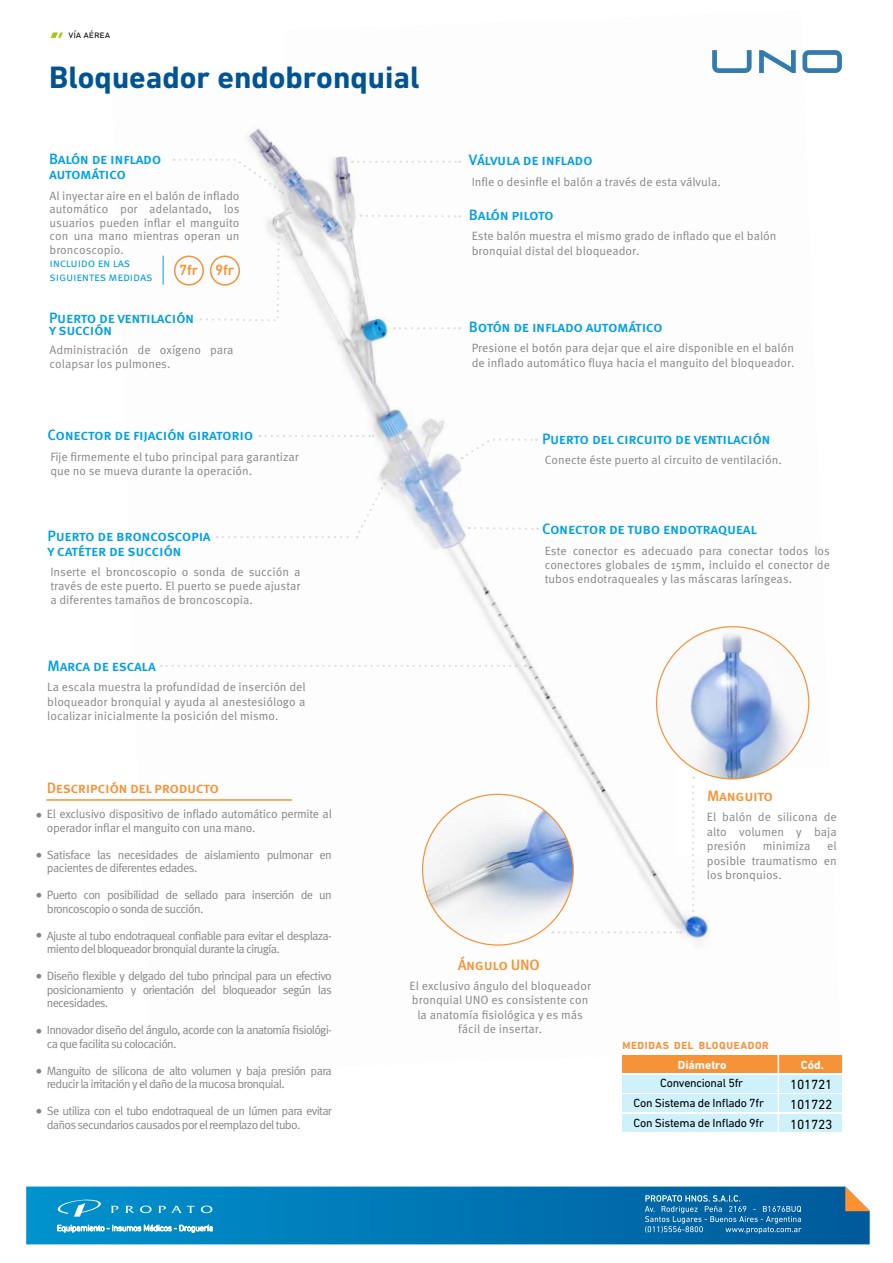
<style>
.page{position:relative;width:893px;height:1263px;background:#fff}
.page>*{position:absolute;margin:0;border:0;box-sizing:border-box;transform-origin:0 0}
.t1{font:700 31.5px "DIN Next LT Pro";color:#015494}
.t2{font:500 15px/15px "Meta Pro";letter-spacing:-.025em;color:#009fe3}
.t3{font:500 15px "Meta Pro";letter-spacing:-.025em;color:#f69238}
.t4{font:500 15px "DIN Next LT Pro";letter-spacing:-.02em;color:#f69238}
.t5{font:13.5px/20px "DIN Next LT Pro";letter-spacing:-.02em;color:#000;text-align:justify}
.t6{font:13.5px "Meta Pro";color:#858585}
.t7{font:12px/14.4px "Meta Pro";color:#858585;text-align:justify}
.t8{font:12px/13.5px "Meta Pro";letter-spacing:-.06em;color:#858585}
.t9{font:12px/13.5px "Meta Pro";letter-spacing:-.025em;color:#858585}
.t10{font:12px/13.5px "Meta Pro";letter-spacing:-.045em;color:#858585}
.t11{font:12px/13.5px "Meta Pro";letter-spacing:-.055em;color:#858585}
.t12{font:12px/19.8px "DIN Next LT Pro";letter-spacing:-.02em;color:#000}
.t13{font:12px/13.5px "Meta Pro";letter-spacing:-.02em;color:#009fe3}
.t14{font:700 12px "DIN Next LT Pro";color:#fff}
.t15{font:700 10.5px "DIN Next LT Pro";letter-spacing:.06em;color:#f69238}
.t16{font:10.5px "DIN Next LT Pro";letter-spacing:-.015em;color:#1d1d1b}
</style>
<div class="page">
<img style="left:110px;top:50px;width:700px;height:896px">
<div style="left:677px;top:768px;width:203px;height:88px;background:#fff"></div>
<div style="left:47px;top:31px;width:237px;height:38px;background:#fff"></div>
<svg style="left:51px;top:32px;width:12px;height:6px"></svg>
<svg style="left:174px;top:159px;width:109px;height:35px"></svg>
<svg style="left:352px;top:160px;width:108px;height:3px"></svg>
<img style="left:422px;top:794px;width:151px;height:151px;border-radius:75px">
<img style="left:656px;top:626px;width:153px;height:153px;border-radius:76px">
<svg style="left:26px;top:1186px;width:844px;height:58px;background:#0379b6"></svg>
<svg style="left:845px;top:1186px;width:25px;height:25px"></svg>
<svg style="left:125px;top:1205px;width:9px;height:8px"></svg>
<svg style="left:111px;top:1205px;width:7px;height:8px"></svg>
<svg style="left:140px;top:1205px;width:12px;height:8px"></svg>
<svg style="left:201px;top:1205px;width:11px;height:8px"></svg>
<svg style="left:158px;top:1205px;width:37px;height:8px"></svg>
<svg style="left:56px;top:1198px;width:45px;height:18px"></svg>
<svg style="left:57px;top:1224px;width:156px;height:8px"></svg>
<svg style="left:645px;top:1195px;width:156px;height:38px;background:#277ab1"></svg>
<svg style="left:360px;top:215px;width:100px;height:2px"></svg>
<svg style="left:394px;top:327px;width:66px;height:2px"></svg>
<svg style="left:462px;top:438px;width:75px;height:21px"></svg>
<svg style="left:469px;top:527px;width:69px;height:3px"></svg>
<svg style="left:260px;top:435px;width:114px;height:2px"></svg>
<svg style="left:217px;top:483px;width:168px;height:55px"></svg>
<svg style="left:161px;top:665px;width:365px;height:2px"></svg>
<svg style="left:559px;top:931px;width:122px;height:2px"></svg>
<svg style="left:692px;top:776px;width:2px;height:142px"></svg>
<svg style="left:198px;top:236px;width:82px;height:85px"></svg>
<hr style="left:46px;top:799px;width:246px;height:1px;background:#f69238">
<svg style="left:802px;top:50px;width:40px;height:23px"></svg>
<svg style="left:759px;top:50px;width:37px;height:23px"></svg>
<svg style="left:712px;top:50px;width:39px;height:23px"></svg>
<div style="left:622px;top:1075px;width:220px;height:17px;background:#cff1fb"></div>
<div style="left:622px;top:1094px;width:220px;height:18px;background:#cff1fb"></div>
<div style="left:622px;top:1114px;width:220px;height:18px;background:#cff1fb"></div>
<div style="left:622px;top:1055px;width:220px;height:18px;background:#f69238"></div>
<hr style="left:777px;top:1054px;width:2px;height:79px;background:#fff">
<div style="left:174px;top:255px;width:30px;height:31px;border:2px solid #f69238;border-radius:50%"></div>
<div style="left:210px;top:255px;width:30px;height:31px;border:2px solid #f69238;border-radius:50%"></div>
<svg style="left:163px;top:256px;width:1px;height:29px"></svg>
<p class="t16" style="left:69px;top:28px;width:43px">vía aérea</p>
<h1 class="t1" style="left:49px;top:59px;width:372px">Bloqueador endobronquial</h1>
<p class="t2" style="left:49px;top:152px;width:114px">Balón de inflado automático</p>
<p class="t7" style="left:50px;top:189px;width:191px;line-height:13.5px">Al inyectar aire en el balón de inflado automático por adelantado, los usuarios pueden inflar el manguito con una mano mientras operan un broncoscopio.</p>
<p class="t13" style="left:50px;top:257px;width:105px">incluido en las siguientes medidas</p>
<p class="t4" style="left:179px;top:261px;width:56px">7fr 9fr</p>
<p class="t2" style="left:49px;top:312px;width:147px;line-height:12px">Puerto de ventilación y succión</p>
<p class="t7" style="left:50px;top:343px;width:185px">Administración de oxígeno para colapsar los pulmones.</p>
<p class="t2" style="left:48px;top:428px;width:207px">Conector de fijación giratorio</p>
<p class="t7" style="left:50px;top:449px;width:250px">Fĳe firmemente el tubo principal para garantizar que no se mueva durante la operación.</p>
<p class="t2" style="left:48px;top:529px;width:165px">Puerto de broncoscopia y catéter de succión</p>
<p class="t7" style="left:50px;top:564px;width:252px">Inserte el broncoscopio o sonda de succión a través de este puerto. El puerto se puede ajustar a diferentes tamaños de broncoscopia.</p>
<p class="t2" style="left:48px;top:658px;width:110px">Marca de escala</p>
<p class="t7" style="left:47px;top:680px;width:260px">La escala muestra la profundidad de inserción del bloqueador bronquial y ayuda al anestesiólogo a localizar inicialmente la posición del mismo.</p>
<p class="t2" style="left:469px;top:153px;width:125px">Válvula de inflado</p>
<p class="t7" style="left:472px;top:175px;width:251px">Infle o desinfle el balón a través de esta válvula.</p>
<p class="t2" style="left:469px;top:208px;width:86px">Balón piloto</p>
<p class="t7" style="left:472px;top:229px;width:306px">Este balón muestra el mismo grado de inflado que el balón bronquial distal del bloqueador.</p>
<p class="t2" style="left:469px;top:320px;width:195px">Botón de inflado automático</p>
<p class="t7" style="left:472px;top:341px;width:324px">Presione el botón para dejar que el aire disponible en el balón de inflado automático fluya hacia el manguito del bloqueador.</p>
<p class="t2" style="left:542px;top:431px;width:230px">Puerto del circuito de ventilación</p>
<p class="t7" style="left:545px;top:453px;width:239px">Conecte éste puerto al circuito de ventilación.</p>
<p class="t2" style="left:542px;top:522px;width:216px">Conector de tubo endotraqueal</p>
<p class="t7" style="left:545px;top:543px;width:287px">Este conector es adecuado para conectar todos los conectores globales de 15mm, incluido el conector de tubos endotraqueales y las máscaras laríngeas.</p>
<p class="t3" style="left:47px;top:778px;width:174px">Descripción del producto</p>
<p class="t9" style="left:47px;top:807px;width:287px">El exclusivo dispositivo de inflado automático permite al operador inflar el manguito con una mano.</p>
<p class="t10" style="left:47px;top:848px;width:287px">Satisface las necesidades de aislamiento pulmonar en pacientes de diferentes edades.</p>
<p class="t11" style="left:47px;top:888px;width:287px">Puerto con posibilidad de sellado para inserción de un broncoscopio o sonda de succión.</p>
<p class="t8" style="left:47px;top:929px;width:287px">Ajuste al tubo endotraqueal confiable para evitar el desplaza&shy;miento del bloqueador bronquial durante la cirugía.</p>
<p class="t7" style="left:47px;top:969px;width:287px;line-height:13.5px">Diseño flexible y delgado del tubo principal para un efectivo posicionamiento y orientación del bloqueador según las necesidades.</p>
<p class="t8" style="left:47px;top:1023px;width:287px">Innovador diseño del ángulo, acorde con la anatomía fisiológi&shy;ca que facilita su colocación.</p>
<p class="t8" style="left:47px;top:1064px;width:286px">Manguito de silicona de alto volumen y baja presión para reducir la irritación y el daño de la mucosa bronquial.</p>
<p class="t8" style="left:47px;top:1104px;width:286px">Se utiliza con el tubo endotraqueal de un lúmen para evitar daños secundarios causados por el reemplazo del tubo.</p>
<p class="t6" style="left:36px;top:806px;width:9px">•</p>
<p class="t6" style="left:36px;top:846px;width:9px">•</p>
<p class="t6" style="left:36px;top:886px;width:9px">•</p>
<p class="t6" style="left:36px;top:927px;width:9px">•</p>
<p class="t6" style="left:36px;top:968px;width:9px">•</p>
<p class="t6" style="left:36px;top:1022px;width:9px">•</p>
<p class="t6" style="left:36px;top:1062px;width:9px">•</p>
<p class="t6" style="left:36px;top:1103px;width:9px">•</p>
<p class="t3" style="left:458px;top:954px;width:83px">Ángulo UNO</p>
<p class="t7" style="left:409px;top:979px;width:183px;text-align:center">El exclusivo ángulo del bloqueador bronquial UNO es consistente con la anatomía fisiológica y es más fácil de insertar.</p>
<p class="t3" style="left:707px;top:786px;width:67px">Manguito</p>
<p class="t7" style="left:707px;top:810px;width:131px">El balón de silicona de alto volumen y baja presión</p>
<p class="t7" style="left:707px;top:839px;width:131px;text-indent:120px">el posible traumatismo en los bronquios.</p>
<p class="t7" style="left:763px;top:839px;width:49px">minimiza</p>
<p class="t15" style="left:622px;top:1039px;width:148px">MEDIDAS DEL BLOQUEADOR</p>
<p class="t14" style="left:678px;top:1057px;width:50px">Diámetro</p>
<p class="t14" style="left:801px;top:1057px;width:24px">Cód.</p>
<p class="t12" style="left:660px;top:1073px;width:84px">Convencional 5fr</p>
<p class="t5" style="left:790px;top:1074px;width:44px">101721<br>101722<br>101723</p>
<p class="t12" style="left:633px;top:1093px;width:132px">Con Sistema de Inflado 7fr<br>Con Sistema de Inflado 9fr</p>
</div>
